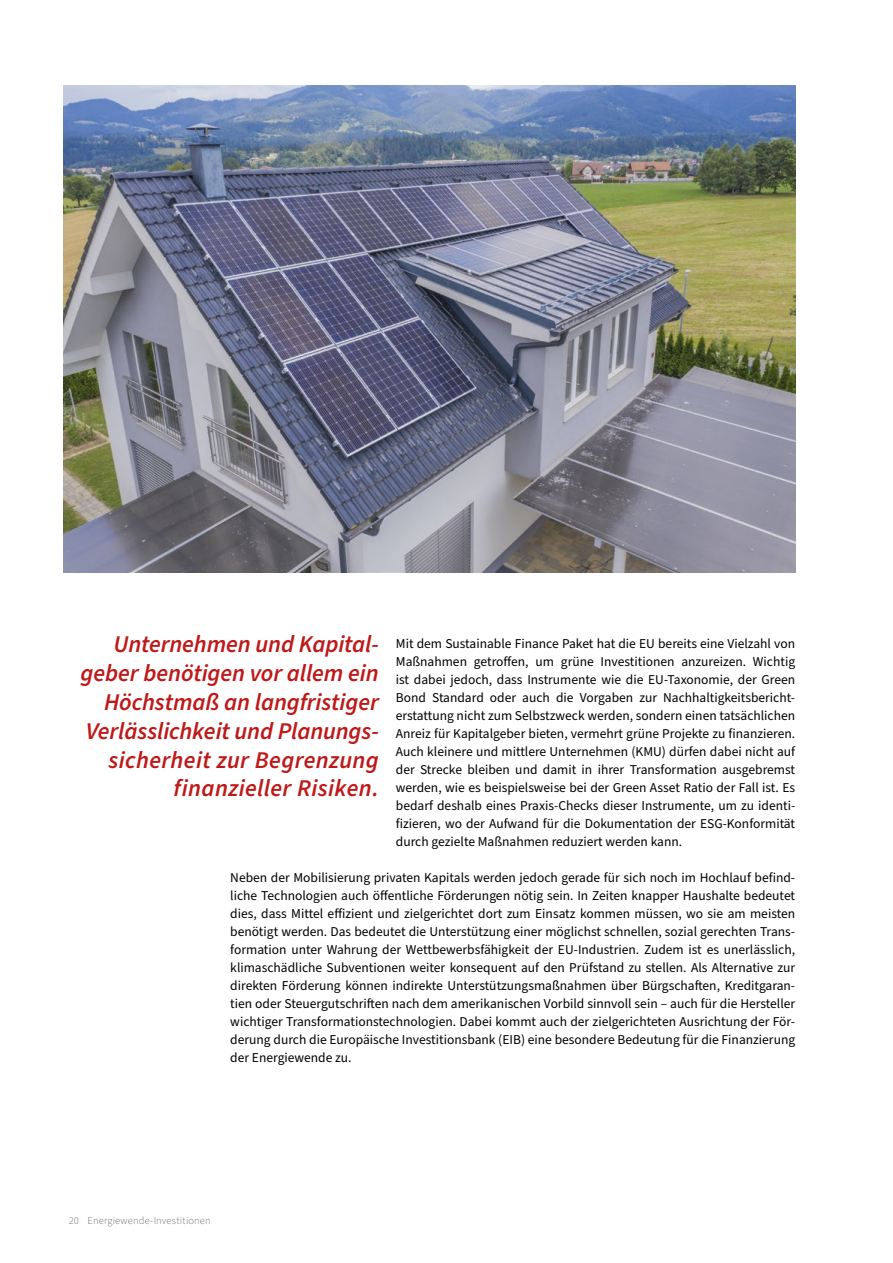
<style>
.page{position:relative;width:893px;height:1263px;background:#fff}
.page>*{position:absolute;margin:0;border:0;box-sizing:border-box;transform-origin:0 0}
.t1{font:italic 600 24px/28.8px "Source Sans Pro";letter-spacing:-.005em;color:#be1919;text-align:right}
.t2{font:13.5px/18px "Source Sans Pro";color:#000;text-align:justify}
.t3{font:300 10.5px "Source Sans Pro";letter-spacing:.015em;color:#6b6b6a}
</style>
<div class="page">
<img style="left:64px;top:86px;width:731px;height:487px">
<h1 class="t1" style="left:81px;top:631px;width:300px">Unternehmen und Kapital&shy;geber benötigen vor allem ein<br>Höchstmaß an langfristiger<br>Verlässlichkeit und Planungs&shy;sicherheit zur Begrenzung finanzieller Risiken.</h1>
<p class="t2" style="left:396px;top:635px;width:401px">Mit dem Sustainable Finance Paket hat die EU bereits eine Vielzahl von Maßnahmen getroffen, um grüne Investitionen anzureizen. Wichtig ist dabei jedoch, dass Instrumente wie die EU-Taxonomie, der Green Bond Standard oder auch die Vorgaben zur Nachhaltigkeitsbericht&shy;erstattung nicht zum Selbstzweck werden, sondern einen tatsächlichen Anreiz für Kapitalgeber bieten, vermehrt grüne Projekte zu finanzieren.<br>Auch kleinere und mittlere Unternehmen (KMU) dürfen dabei nicht auf der Strecke bleiben und damit in ihrer Transformation ausgebremst werden, wie es beispielsweise bei der Green Asset Ratio der Fall ist. Es bedarf deshalb eines Praxis-Checks dieser Instrumente, um zu identi&shy;fizieren, wo der Aufwand für die Dokumentation der ESG-Konformität durch gezielte Maßnahmen reduziert werden kann.</p>
<p class="t2" style="left:230px;top:869px;width:566px">Neben der Mobilisierung privaten Kapitals werden jedoch gerade für sich noch im Hochlauf befind&shy;liche Technologien auch öffentliche Förderungen nötig sein. In Zeiten knapper Haushalte bedeutet dies, dass Mittel effizient und zielgerichtet dort zum Einsatz kommen müssen, wo sie am meisten benötigt werden. Das bedeutet die Unterstützung einer möglichst schnellen, sozial gerechten Trans&shy;formation unter Wahrung der Wettbewerbsfähigkeit der EU-Industrien. Zudem ist es unerlässlich, klimaschädliche Subventionen weiter konsequent auf den Prüfstand zu stellen. Als Alternative zur direkten Förderung können indirekte Unterstützungsmaßnahmen über Bürgschaften, Kreditgaran&shy;tien oder Steuergutschriften nach dem amerikanischen Vorbild sinnvoll sein – auch für die Hersteller wichtiger Transformationstechnologien. Dabei kommt auch der zielgerichteten Ausrichtung der För&shy;derung durch die Europäische Investitionsbank (EIB) eine besondere Bedeutung für die Finanzierung der Energiewende zu.</p>
<p class="t3" style="left:69px;top:1214px;width:143px">20 Energiewende-Investitionen</p>
</div>
